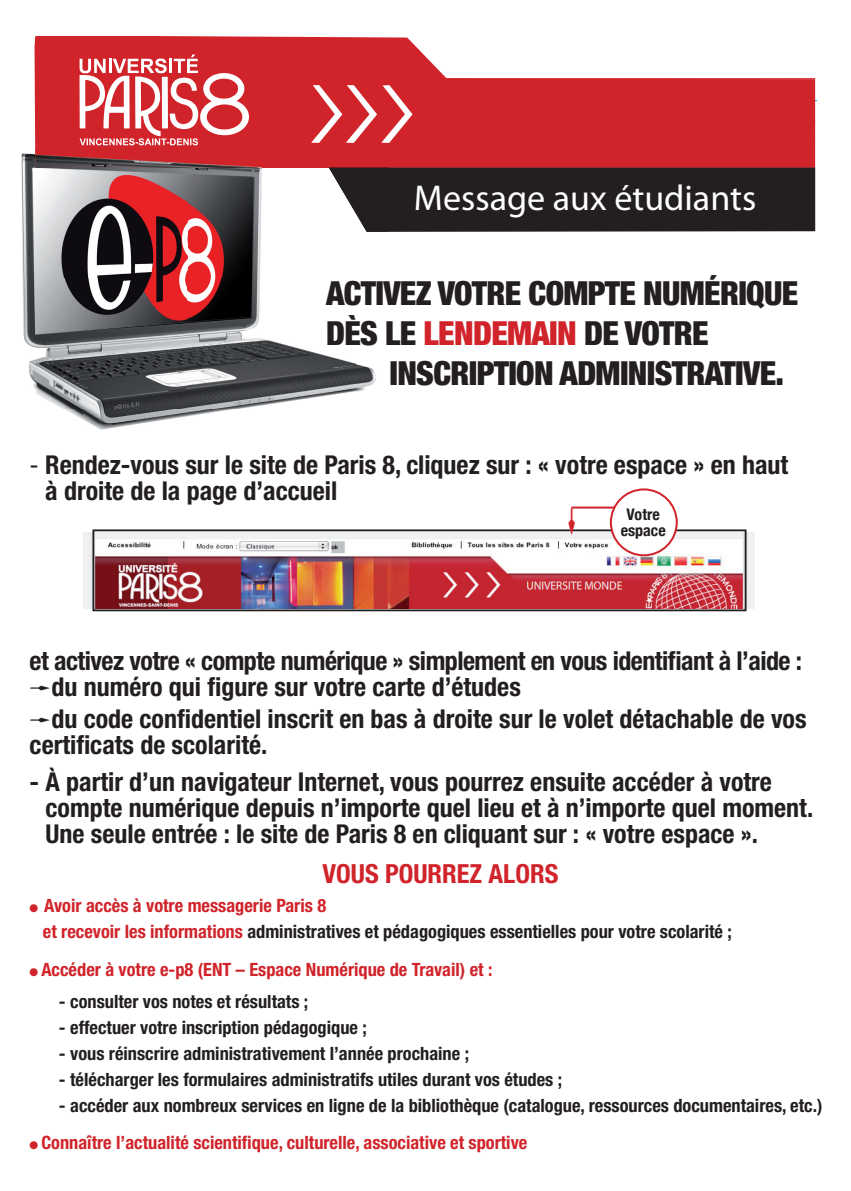
<style>
.page{position:relative;width:851px;height:1191px;background:#fff}
.page>*{position:absolute;margin:0;border:0;box-sizing:border-box;transform-origin:0 0}
.t1{font:36px "Myriad Pro";color:#fff}
.t2{font:35.7px "Fleches Left Right";color:#d1232a}
.t3{font:900 condensed 33px/39.6px "Helvetica Neue";letter-spacing:-.02em;color:#231f20}
.t4{font:700 condensed 26.4px "Helvetica Neue";color:#d1232a}
.t5{font:700 condensed 26px/26px "Helvetica Neue";color:#231f20}
.t6{font:700 condensed 26px/26px "Helvetica Neue";letter-spacing:-.02em;color:#231f20}
.t7{font:700 condensed 18.4px/26px "Helvetica Neue";color:#231f20}
.t8{font:700 condensed 18.4px "Helvetica Neue";color:#d1232a}
.t9{font:700 condensed 16px/16px "Helvetica Neue";color:#231f20;text-align:center}
.s1{color:#d1232a}
.s2{font-weight:400;font-size:26.4px}
</style>
<div class="page">
<hr style="left:37px;top:100px;width:780px;height:1px;background:#00aeef">
<svg style="left:34px;top:36px;width:781px;height:132px;fill:#d1232a"></svg>
<svg style="left:79px;top:55px;width:170px;height:90px"></svg>
<svg style="left:311px;top:85px;width:101px;height:58px"></svg>
<div style="left:389px;top:168px;width:426px;height:64px;background:#231f20"></div>
<img style="left:21px;top:148px;width:167px;height:261px">
<img style="left:188px;top:168px;width:167px;height:241px">
<img style="left:355px;top:363px;width:21px;height:29px">
<img style="left:65px;top:409px;width:168px;height:21px">
<img style="left:35px;top:148px;width:354px;height:20px">
<img style="left:328px;top:168px;width:61px;height:64px">
<img style="left:345px;top:184px;width:44px;height:33px">
<img style="left:83px;top:533px;width:671px;height:75px">
<div style="left:92px;top:529px;width:654px;height:82px;border:2px solid #231f20"></div>
<div style="left:610px;top:489px;width:66px;height:66px;background:#fff;border-radius:50%"></div>
<div style="left:609px;top:488px;width:68px;height:68px;border:2px solid #d1232a;border-radius:50%"></div>
<hr style="left:571px;top:506px;width:43px;height:2px;background:#d1232a">
<h1 class="t1" style="left:414px;top:176px;width:344px">Message aux étudiants</h1>
<h3 class="t3" style="left:326px;top:273px;width:473px">ACTIVEZ VOTRE COMPTE NUMÉRIQUE<br>DÈS LE <span class="s1">LENDEMAIN</span> DE VOTRE</h3>
<h3 class="t3" style="left:389px;top:352px;width:396px">INSCRIPTION ADMINISTRATIVE.</h3>
<h3 class="t5" style="left:45px;top:451px;width:744px;text-indent:-16px"><span class="s2">-</span> Rendez-vous sur le site de Paris 8, cliquez sur : « votre espace » en haut à droite de la page d’accueil</h3>
<h2 class="t2" style="left:597px;top:507px;width:31px;rotate:90deg">a</h2>
<p class="t9" style="left:620px;top:506px;width:47px">Votre espace</p>
<h3 class="t6" style="left:30px;top:647px;width:773px">et activez votre « compte numérique » simplement en vous identifiant à l’aide : <sup>a</sup>du numéro qui figure sur votre carte d’études</h3>
<h3 class="t5" style="left:30px;top:705px;width:778px"><sup>a</sup>du code confidentiel inscrit en bas à droite sur le volet détachable de vos certificats de scolarité.</h3>
<h3 class="t5" style="left:45px;top:768px;width:769px;text-indent:-16px">- À partir d’un navigateur Internet, vous pourrez ensuite accéder à votre compte numérique depuis n’importe quel lieu et à n’importe quel moment.<br>Une seule entrée : le site de Paris 8 en cliquant sur : « votre espace ».</h3>
<h3 class="t4" style="left:322px;top:858px;width:237px">VOUS POURREZ ALORS</h3>
<p class="t7" style="left:43px;top:892px;width:690px;text-indent:-13px"><span class="s1">● Avoir accès à votre messagerie Paris 8<br>et recevoir les informations</span> administratives et pédagogiques essentielles pour votre scolarité ;</p>
<p class="t8" style="left:30px;top:958px;width:464px">● Accéder à votre e-p8 (ENT – Espace Numérique de Travail) et :</p>
<p class="t7" style="left:59px;top:987px;width:251px">- consulter vos notes et résultats ;</p>
<p class="t7" style="left:59px;top:1013px;width:309px">- effectuer votre inscription pédagogique ;</p>
<p class="t7" style="left:59px;top:1039px;width:411px">- vous réinscrire administrativement l’année prochaine ;</p>
<p class="t7" style="left:59px;top:1065px;width:504px">- télécharger les formulaires administratifs utiles durant vos études ;</p>
<p class="t7" style="left:59px;top:1091px;width:765px">- accéder aux nombreux services en ligne de la bibliothèque (catalogue, ressources documentaires, etc.)</p>
<p class="t8" style="left:30px;top:1131px;width:499px">● Connaître l’actualité scientifique, culturelle, associative et sportive</p>
</div>
